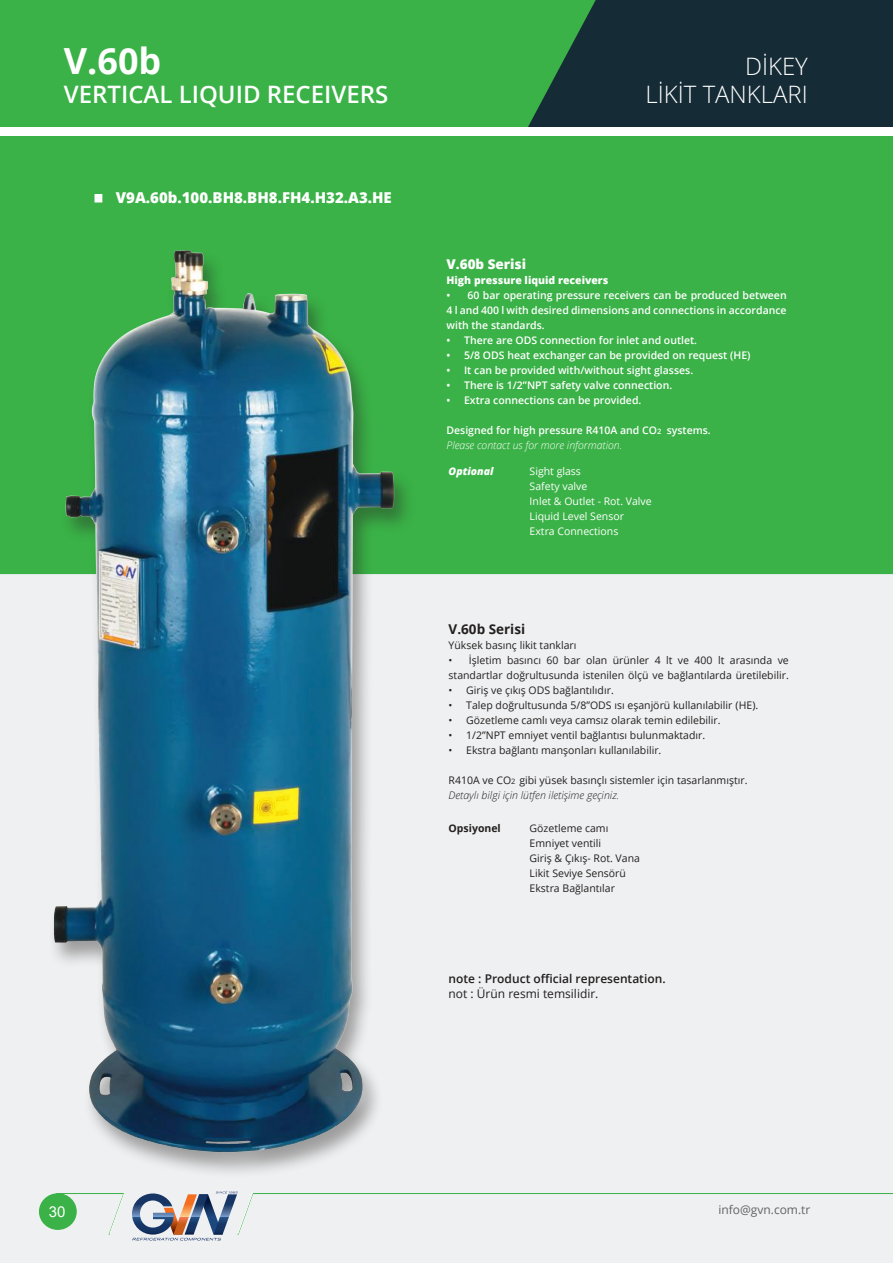
<style>
.page{position:relative;width:893px;height:1263px;background:#eef0f1}
.page>*{position:absolute;margin:0;border:0;box-sizing:border-box;transform-origin:0 0}
.t1{font:700 36px "Open Sans";color:#fff}
.t2{font:600 24px "Open Sans";color:#fff}
.t3{font:300 24px/28.8px "Open Sans";color:#fff;text-align:right}
.t4{font:800 15px "Open Sans";color:#fff}
.t5{font:15px "Arial";color:#fff}
.t6{font:800 13.5px "Open Sans";color:#fff}
.t7{font:700 13.5px "Open Sans";color:#241f1f}
.t8{font:600 12px "Open Sans";color:#241f1f}
.t9{font:12px "Open Sans";color:#241f1f}
.t10{font:12px "Open Sans";color:#656365}
.t11{font:10.5px/15px "Open Sans";color:#241f1f}
.t12{font:600 10.5px/15px "Open Sans";color:#fff;text-align:justify}
.t13{font:10.5px/15px "Open Sans";color:#fff}
.t14{font:800 10.5px "Open Sans";color:#fff}
.t15{font:700 10.5px "Open Sans";color:#241f1f}
.t16{font:italic 800 10.5px "Open Sans";color:#fff}
.s1{font-size:7.5px}
.s2{font-weight:300;font-style:italic}
</style>
<div class="page">
<div style="left:40px;top:1194px;width:36px;height:35px;background:#3ab247;border-radius:50%"></div>
<div style="left:39px;top:1193px;width:38px;height:37px;border:1px solid #3ab247;border-radius:50%"></div>
<hr style="left:253px;top:1193px;width:640px;height:1px;background:#3ab247">
<hr style="left:57px;top:1193px;width:67px;height:1px;background:#3ab247">
<svg style="left:109px;top:1193px;width:15px;height:42px"></svg>
<svg style="left:132px;top:1191px;width:121px;height:49px"></svg>
<div style="left:0;top:0;width:893px;height:574px;background:#3ab247"></div>
<div style="left:48px;top:249px;width:367px;height:929px;background:#241f1f;opacity:.4"></div>
<img style="left:32px;top:243px;width:370px;height:935px">
<div style="left:94px;top:194px;width:8px;height:8px;background:#fff;border:2px solid #fff"></div>
<svg style="left:528px;top:0;width:365px;height:128px;background:#1a3939"></svg>
<div style="left:0;top:128px;width:893px;height:8px;background:#fff"></div>
<h1 class="t1" style="left:64px;top:36px;width:99px">V.60b</h1>
<h2 class="t2" style="left:64px;top:78px;width:326px">VERTICAL LIQUID RECEIVERS</h2>
<h3 class="t4" style="left:116px;top:186px;width:277px">V9A.60b.100.BH8.BH8.FH4.H32.A3.HE</h3>
<h2 class="t3" style="left:645px;top:51px;width:164px">DİKEY<br>LİKİT TANKLARI</h2>
<p class="t6" style="left:446px;top:254px;width:81px">V.60b Serisi</p>
<p class="t14" style="left:446px;top:272px;width:164px">High pressure liquid receivers</p>
<p class="t12" style="left:446px;top:288px;width:342px">• 60 bar operating pressure receivers can be produced between 4 l and 400 l with desired dimensions and connections in accordance with the standards.</p>
<p class="t12" style="left:446px;top:333px;width:252px">• There are ODS connection for inlet and outlet.</p>
<p class="t12" style="left:446px;top:348px;width:306px">• 5/8 ODS heat exchanger can be provided on request (HE)</p>
<p class="t12" style="left:446px;top:363px;width:248px">• It can be provided with/without sight glasses.</p>
<p class="t12" style="left:446px;top:378px;width:227px">• There is 1/2”NPT safety valve connection.</p>
<p class="t12" style="left:446px;top:393px;width:196px">• Extra connections can be provided.</p>
<p class="t12" style="left:446px;top:423px;width:266px">Designed for high pressure R410A and CO<span class="s1">2</span> systems.<br><span class="s2">Please contact us for more information.</span></p>
<p class="t16" style="left:449px;top:463px;width:47px">Optional</p>
<p class="t13" style="left:530px;top:463px;width:124px">Sight glass<br>Safety valve<br>Inlet &amp; Outlet - Rot. Valve<br>Liquid Level Sensor<br>Extra Connections</p>
<p class="t7" style="left:449px;top:620px;width:78px">V.60b Serisi</p>
<p class="t11" style="left:449px;top:638px;width:129px">Yüksek basınç likit tankları</p>
<p class="t11" style="left:449px;top:653px;width:342px">• İşletim basıncı 60 bar olan ürünler 4 lt ve 400 lt arasında ve standartlar doğrultusunda istenilen ölçü ve bağlantılarda üretilebilir.</p>
<p class="t11" style="left:449px;top:683px;width:167px">• Giriş ve çıkış ODS bağlantılıdır.</p>
<p class="t11" style="left:449px;top:698px;width:311px">• Talep doğrultusunda 5/8”ODS ısı eşanjörü kullanılabilir (HE).</p>
<p class="t11" style="left:449px;top:713px;width:273px">• Gözetleme camlı veya camsız olarak temin edilebilir.</p>
<p class="t11" style="left:449px;top:728px;width:258px">• 1/2”NPT emniyet ventil bağlantısı bulunmaktadır.</p>
<p class="t11" style="left:449px;top:743px;width:214px">• Ekstra bağlantı manşonları kullanılabilir.</p>
<p class="t11" style="left:449px;top:773px;width:300px">R410A ve CO<span class="s1">2</span> gibi yüsek basınçlı sistemler için tasarlanmıştır.<br><span class="s2">Detaylı bilgi için lütfen iletişime geçiniz.</span></p>
<p class="t15" style="left:449px;top:820px;width:54px">Opsiyonel</p>
<p class="t11" style="left:530px;top:820px;width:112px">Gözetleme camı<br>Emniyet ventili<br>Giriş &amp; Çıkış- Rot. Vana<br>Likit Seviye Sensörü<br>Ekstra Bağlantılar</p>
<p class="t8" style="left:449px;top:970px;width:218px">note : Product official representation.</p>
<p class="t9" style="left:449px;top:985px;width:151px">not : Ürün resmi temsilidir.</p>
<h3 class="t5" style="left:49px;top:1201px;width:18px">30</h3>
<p class="t10" style="left:718px;top:1201px;width:94px">info@gvn.com.tr</p>
</div>
